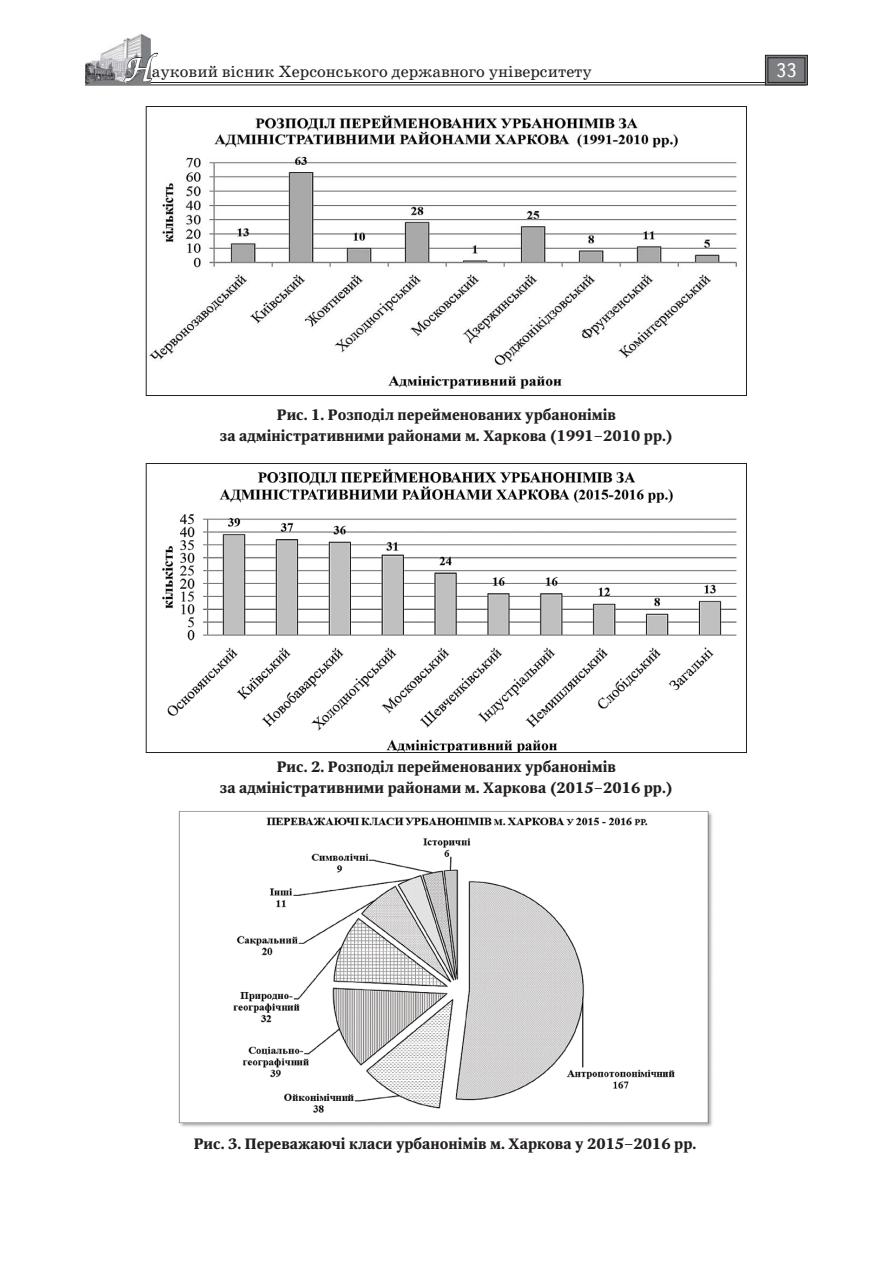
<style>
.page{position:relative;width:893px;height:1263px;background:#fff}
.page>*{position:absolute;margin:0;border:0;box-sizing:border-box;transform-origin:0 0}
.t1{font:19.5px "Ukrainian Text";color:#fff}
.t2{font:16.5px "School Book C";color:#231f20}
.t3{font:700 15px/21px "Octava";color:#231f20;text-align:center}
.s1{font-family:"Zapf Chancer";font-size:30px;color:#fff}
</style>
<div class="page">
<hr style="left:85px;top:82px;width:721px;height:1px;background:#231f20">
<hr style="left:85px;top:85px;width:721px;height:1px;background:#231f20">
<img style="left:85px;top:33px;width:66px;height:51px">
<img style="left:85px;top:82px;width:66px;height:1px">
<svg style="left:123px;top:53px;width:35px;height:29px"></svg>
<svg style="left:765px;top:55px;width:43px;height:30px"></svg>
<img style="left:149px;top:115px;width:588px;height:274px">
<div style="left:146px;top:106px;width:601px;height:290px;border:1px solid #231f20"></div>
<img style="left:162px;top:468px;width:575px;height:283px">
<div style="left:146px;top:463px;width:601px;height:290px;border:1px solid #231f20"></div>
<img style="left:178px;top:811px;width:535px;height:316px">
<p class="t2" style="left:124px;top:63px;width:470px"><span class="s1">Í</span>ауковий вісник Херсонського державного університету</p>
<h1 class="t1" style="left:776px;top:63px;width:22px">33</h1>
<p class="t3" style="left:220px;top:406px;width:454px">Рис. 1. Розподіл перейменованих урбанонімів<br>за адміністративними районами м. Харкова (1991–2010 рр.)</p>
<p class="t3" style="left:220px;top:758px;width:454px">Рис. 2. Розподіл перейменованих урбанонімів<br>за адміністративними районами м. Харкова (2015–2016 рр.)</p>
<p class="t3" style="left:194px;top:1134px;width:504px">Рис. 3. Переважаючі класи урбанонімів м. Харкова у 2015–2016 рр.</p>
</div>
